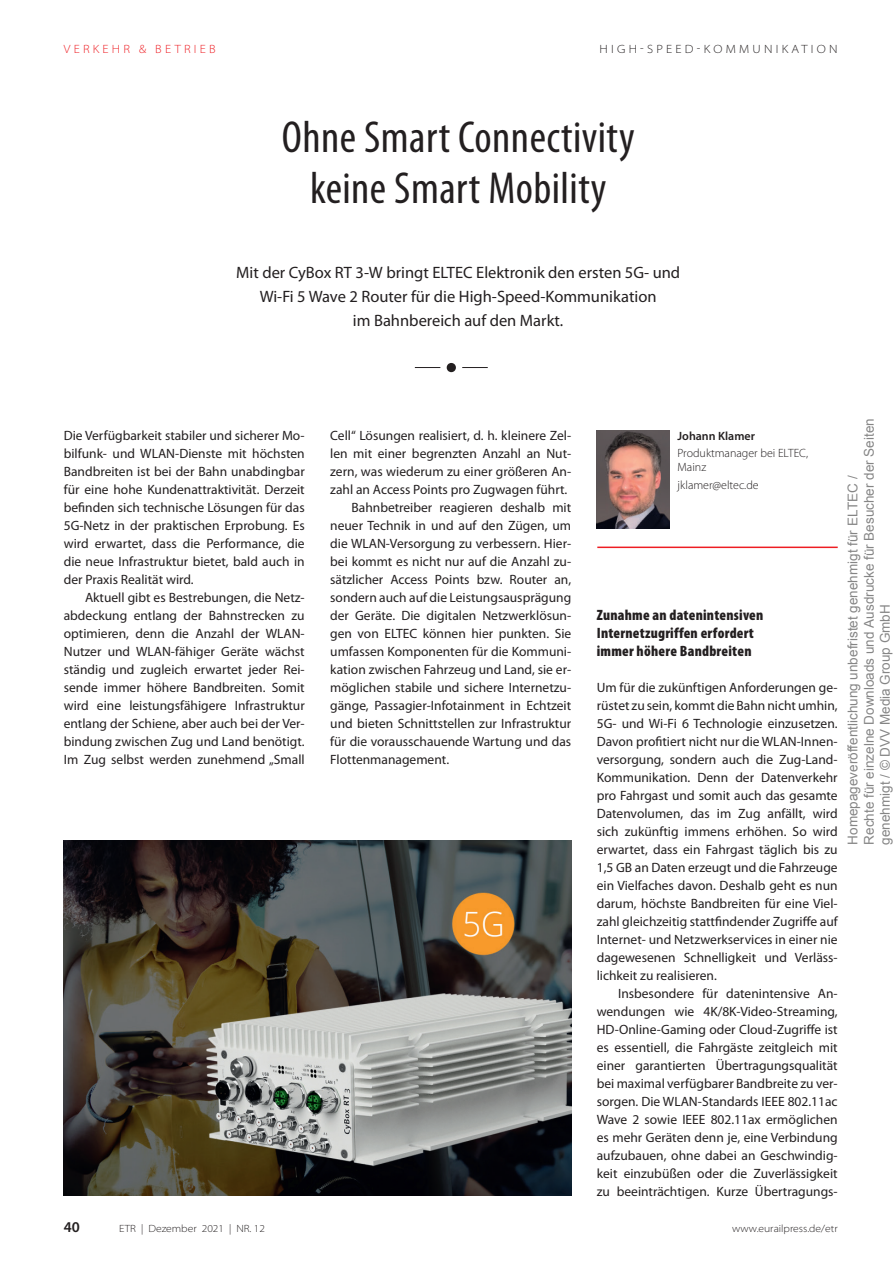
<style>
.page{position:relative;width:893px;height:1263px;background:#fff}
.page>*{position:absolute;margin:0;border:0;box-sizing:border-box;transform-origin:0 0}
.t1{font:condensed 45px/51px "Myriad Pro";letter-spacing:.01em;color:#231f20;text-align:center}
.t2{font:16.5px/24px "Myriad Pro";color:#231f20;text-align:center}
.t3{font:900 condensed 15px/18px "Myriad Pro";letter-spacing:.015em;color:#231f20}
.t4{font:600 15px "Myriad Pro";color:#231f20}
.t5{font:13.5px/18px "Myriad Pro";color:#231f20;text-align:justify}
.t6{font:13.5px/16.2px "Arial";color:rgb(0 0 0/.48)}
.t7{font:300 12px/13.5px "Myriad Pro";color:#231f20}
.t8{font:300 semi-expanded 12px "Myriad Pro";letter-spacing:.27em;color:#231f20}
.t9{font:300 semi-expanded 12px "Myriad Pro";letter-spacing:.27em;color:#ee1d23}
.t10{font:600 12px "Myriad Pro";color:#231f20}
.t11{font:300 semi-expanded 10.5px "Myriad Pro";color:#231f20}
</style>
<div class="page">
<svg style="left:415px;top:367px;width:25px;height:1px"></svg>
<svg style="left:462px;top:367px;width:26px;height:1px"></svg>
<svg style="left:447px;top:363px;width:9px;height:9px"></svg>
<hr style="left:597px;top:547px;width:241px;height:1px;background:#ee1d23">
<img style="left:597px;top:430px;width:72px;height:98px">
<img style="left:64px;top:840px;width:507px;height:356px">
<p class="t9" style="left:64px;top:42px;width:153px">VERKEHR &amp; BETRIEB</p>
<p class="t8" style="left:600px;top:42px;width:240px">HIGH-SPEED-KOMMUNIKATION</p>
<h1 class="t1" style="left:282px;top:111px;width:354px">Ohne Smart Connectivity keine Smart Mobility</h1>
<p class="t2" style="left:236px;top:260px;width:446px">Mit der CyBox RT 3-W bringt ELTEC Elektronik den ersten 5G- und<br>Wi-Fi 5 Wave 2 Router für die High-Speed-Kommunikation<br>im Bahnbereich auf den Markt.</p>
<p class="t5" style="left:64px;top:426px;width:242px">Die Verfügbarkeit stabiler und sicherer Mo&shy;bilfunk- und WLAN-Dienste mit höchsten Bandbreiten ist bei der Bahn unabdingbar für eine hohe Kundenattraktivität. Derzeit befinden sich technische Lösungen für das 5G-Netz in der praktischen Erprobung. Es wird erwartet, dass die Performance, die die neue Infrastruktur bietet, bald auch in der Praxis Realität wird.</p>
<p class="t5" style="left:64px;top:588px;width:242px;text-indent:21px">Aktuell gibt es Bestrebungen, die Netz&shy;abdeckung entlang der Bahnstrecken zu optimieren, denn die Anzahl der WLAN-Nutzer und WLAN-fähiger Geräte wächst ständig und zugleich erwartet jeder Rei&shy;sende immer höhere Bandbreiten. Somit wird eine leistungsfähigere Infrastruktur entlang der Schiene, aber auch bei der Ver&shy;bindung zwischen Zug und Land benötigt.<br>Im Zug selbst werden zunehmend „Small</p>
<p class="t5" style="left:330px;top:426px;width:242px">Cell“ Lösungen realisiert, d. h. kleinere Zel-</p>
<p class="t5" style="left:330px;top:444px;width:242px">len mit einer begrenzten Anzahl an Nut-</p>
<p class="t5" style="left:330px;top:462px;width:242px">zern, was wiederum zu einer größeren An-</p>
<p class="t5" style="left:330px;top:480px;width:239px">zahl an Access Points pro Zugwagen führt.</p>
<p class="t5" style="left:351px;top:498px;width:221px">Bahnbetreiber reagieren deshalb mit</p>
<p class="t5" style="left:330px;top:516px;width:242px">neuer Technik in und auf den Zügen, um</p>
<p class="t5" style="left:330px;top:534px;width:242px">die WLAN-Versorgung zu verbessern. Hier-</p>
<p class="t5" style="left:330px;top:552px;width:242px">bei kommt es nicht nur auf die Anzahl zu-</p>
<p class="t5" style="left:330px;top:570px;width:242px">sätzlicher Access Points bzw. Router an,</p>
<p class="t5" style="left:330px;top:588px;width:242px">sondern auch auf die Leistungsausprägung</p>
<p class="t5" style="left:330px;top:606px;width:242px">der Geräte. Die digitalen Netzwerklösun-</p>
<p class="t5" style="left:330px;top:624px;width:242px">gen von ELTEC können hier punkten. Sie</p>
<p class="t5" style="left:330px;top:642px;width:242px">umfassen Komponenten für die Kommuni-</p>
<p class="t5" style="left:330px;top:660px;width:242px">kation zwischen Fahrzeug und Land, sie er-</p>
<p class="t5" style="left:330px;top:678px;width:242px">möglichen stabile und sichere Internetzu-</p>
<p class="t5" style="left:330px;top:696px;width:242px">gänge, Passagier-Infotainment in Echtzeit</p>
<p class="t5" style="left:330px;top:714px;width:242px">und bieten Schnittstellen zur Infrastruktur</p>
<p class="t5" style="left:330px;top:732px;width:242px">für die vorausschauende Wartung und das</p>
<p class="t5" style="left:330px;top:750px;width:120px">Flottenmanagement.</p>
<p class="t10" style="left:677px;top:428px;width:79px">Johann Klamer</p>
<p class="t7" style="left:677px;top:446px;width:132px">Produktmanager bei ELTEC,<br>Mainz</p>
<p class="t7" style="left:677px;top:478px;width:83px">jklamer@eltec.de</p>
<p class="t3" style="left:597px;top:606px;width:168px">Zunahme an datenintensiven<br>Internetzugriffen erfordert immer höhere Bandbreiten</p>
<p class="t5" style="left:597px;top:678px;width:242px">Um für die zukünftigen Anforderungen ge&shy;rüstet zu sein, kommt die Bahn nicht umhin, 5G- und Wi-Fi 6 Technologie einzusetzen.<br>Davon profitiert nicht nur die WLAN-Innen&shy;versorgung, sondern auch die Zug-Land-Kommunikation. Denn der Datenverkehr pro Fahrgast und somit auch das gesamte Datenvolumen, das im Zug anfällt, wird sich zukünftig immens erhöhen. So wird erwartet, dass ein Fahrgast täglich bis zu 1,5 GB an Daten erzeugt und die Fahrzeuge ein Vielfaches davon. Deshalb geht es nun darum, höchste Bandbreiten für eine Viel&shy;zahl gleichzeitig stattfindender Zugriffe auf Internet- und Netzwerkservices in einer nie dagewesenen Schnelligkeit und Verläss&shy;lichkeit zu realisieren.</p>
<p class="t5" style="left:597px;top:984px;width:242px;text-indent:21px">Insbesondere für datenintensive An&shy;wendungen wie 4K/8K-Video-Streaming, HD-Online-Gaming oder Cloud-Zugriffe ist es essentiell, die Fahrgäste zeitgleich mit einer garantierten Übertragungsqualität bei maximal verfügbarer Bandbreite zu ver&shy;sorgen. Die WLAN-Standards IEEE 802.11ac Wave 2 sowie IEEE 802.11ax ermöglichen es mehr Geräten denn je, eine Verbindung aufzubauen, ohne dabei an Geschwindig&shy;keit einzubüßen oder die Zuverlässigkeit zu beeinträchtigen. Kurze Übertragungs-</p>
<p class="t4" style="left:64px;top:1217px;width:18px">40</p>
<p class="t11" style="left:119px;top:1222px;width:147px">ETR | Dezember 2021 | NR. 12</p>
<p class="t11" style="left:732px;top:1222px;width:107px">www.eurailpress.de/etr</p>
<p class="t6" style="left:845px;top:845px;width:428px;rotate:-90deg">Homepageveröffentlichung unbefristet genehmigt für ELTEC /<br>Rechte für einzelne Downloads und Ausdrucke für Besucher der Seiten genehmigt / © DVV Media Group GmbH</p>
</div>
